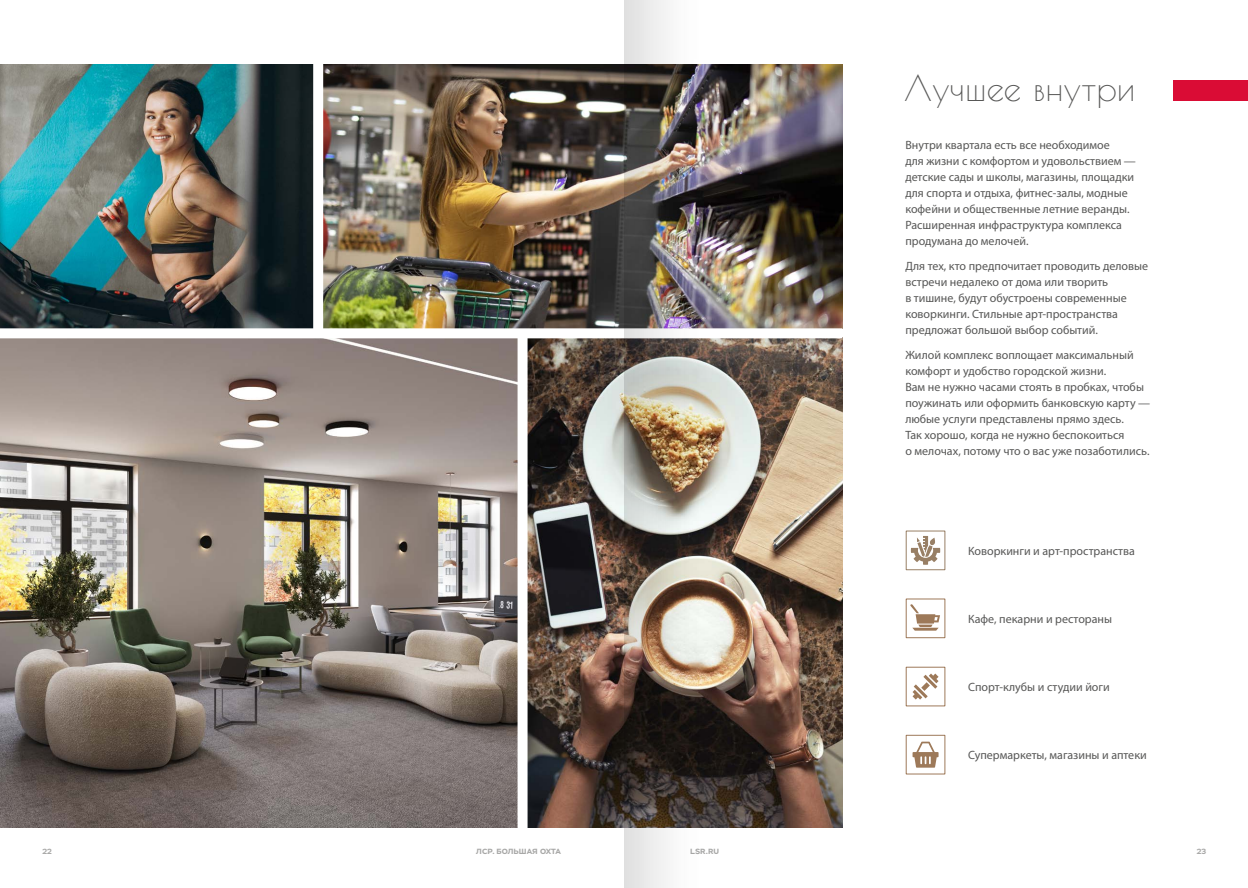
<style>
.page{position:relative;width:1248px;height:888px;background:#fff}
.page>*{position:absolute;margin:0;border:0;box-sizing:border-box;transform-origin:0 0}
.t1{font:35px "Poiret One";color:#575756}
.t2{font:12px/16px "Myriad Pro";color:#575756}
.t3{font:700 7.5px "LSR Sans";letter-spacing:.01em;color:#a8a8a7}
</style>
<div class="page">
<img style="left:0;top:65px;width:313px;height:263px">
<img style="left:0;top:338px;width:517px;height:489px">
<img style="left:527px;top:338px;width:315px;height:489px">
<img style="left:323px;top:65px;width:519px;height:263px">
<div style="left:1173px;top:81px;width:74px;height:20px;background:#da0c35"></div>
<div style="left:905px;top:598px;width:40px;height:40px;background:#fff;border:1px solid #9d7959"></div>
<svg style="left:910px;top:604px;width:30px;height:26px"></svg>
<div style="left:905px;top:734px;width:40px;height:40px;border:1px solid #9d7959"></div>
<svg style="left:912px;top:741px;width:26px;height:26px"></svg>
<div style="left:905px;top:666px;width:40px;height:40px;border:1px solid #9d7959"></div>
<svg style="left:912px;top:673px;width:26px;height:26px"></svg>
<div style="left:905px;top:530px;width:40px;height:40px;background:#fff;border:1px solid #987f65"></div>
<svg style="left:910px;top:536px;width:30px;height:28px"></svg>
<img style="left:624px;top:0;width:99px;height:887px">
<h1 class="t1" style="left:904px;top:67px;width:233px">Лучшее внутри</h1>
<p class="t2" style="left:905px;top:137px;width:232px">Внутри квартала есть все необходимое<br>для жизни с комфортом и удовольствием — детские сады и школы, магазины, площадки для спорта и отдыха, фитнес-залы, модные кофейни и общественные летние веранды.<br>Расширенная инфраструктура комплекса продумана до мелочей.</p>
<p class="t2" style="left:905px;top:258px;width:244px">Для тех, кто предпочитает проводить деловые встречи недалеко от дома или творить<br>в тишине, будут обустроены современные коворкинги. Стильные арт-пространства предложат большой выбор событий.</p>
<p class="t2" style="left:905px;top:346px;width:246px">Жилой комплекс воплощает максимальный комфорт и удобство городской жизни.<br>Вам не нужно часами стоять в пробках, чтобы поужинать или оформить банковскую карту — любые услуги представлены прямо здесь.<br>Так хорошо, когда не нужно беспокоиться<br>о мелочах, потому что о вас уже позаботились.</p>
<p class="t2" style="left:968px;top:542px;width:168px">Коворкинги и арт-пространства</p>
<p class="t2" style="left:968px;top:610px;width:145px">Кафе, пекарни и рестораны</p>
<p class="t2" style="left:968px;top:678px;width:143px">Спорт-клубы и студии йоги</p>
<p class="t2" style="left:968px;top:746px;width:180px">Супермаркеты, магазины и аптеки</p>
<p class="t3" style="left:42px;top:846px;width:11px">22</p>
<p class="t3" style="left:476px;top:846px;width:86px">ЛСР. БОЛЬШАЯ ОХТА</p>
<p class="t3" style="left:690px;top:846px;width:30px">LSR.RU</p>
<p class="t3" style="left:1196px;top:846px;width:11px">23</p>
</div>
